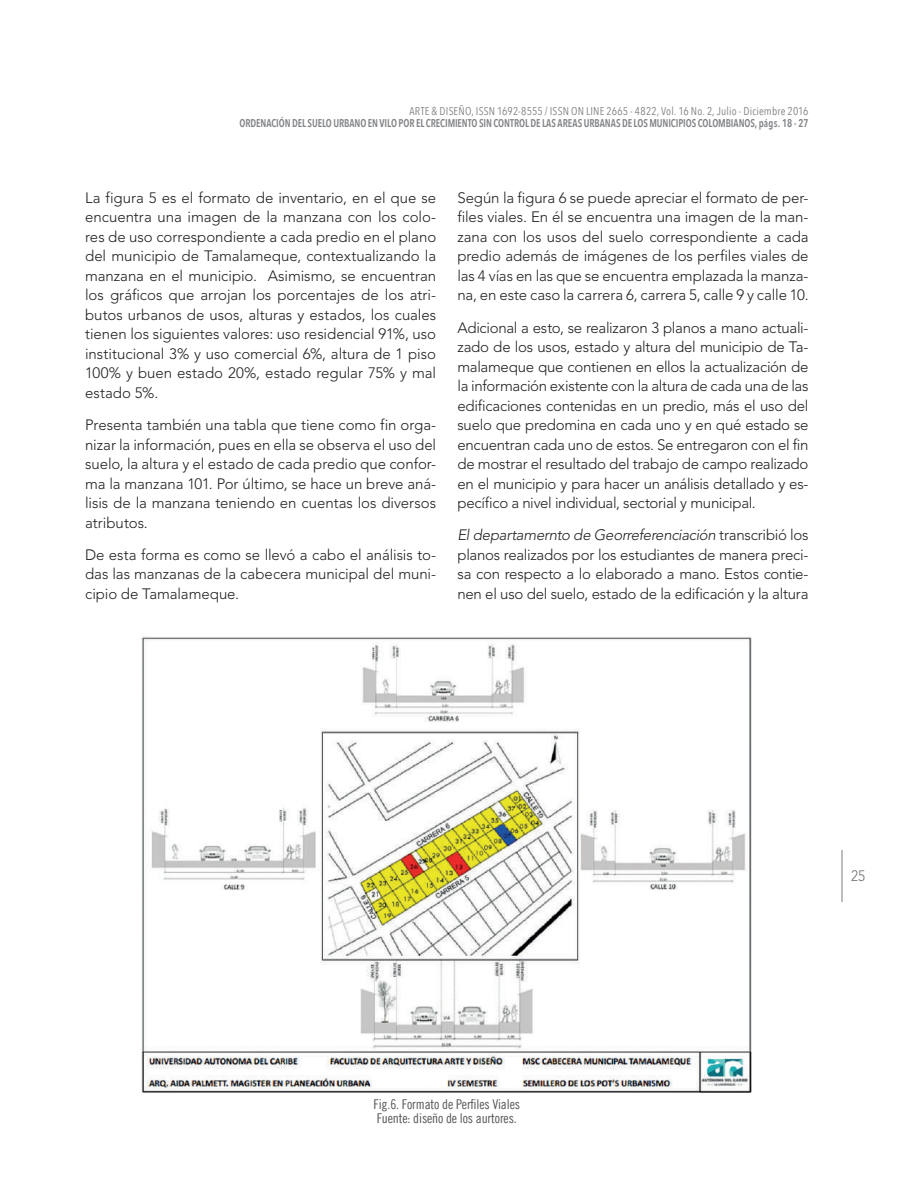
<style>
.page{position:relative;width:915px;height:1191px;background:#fff}
.page>*{position:absolute;margin:0;border:0;box-sizing:border-box;transform-origin:0 0}
.t1{font:300 15px/19.5px "Avenir LT Std";letter-spacing:-.01em;color:#231f20;text-align:justify}
.t2{font:300 15px "Avenir LT Std";color:#6c6d70;scale:.9 1}
.t3{font:13.5px/13.5px "Trade Gothic LT Com Cn 18";letter-spacing:-.01em;color:#57585a}
.t4{font:600 11.25px "Avenir Next Condensed";letter-spacing:-.01em;color:#808285;scale:.9 1}
.t5{font:11.25px "Avenir Next Condensed";letter-spacing:.015em;color:#808285}
.s1{font-style:italic}
</style>
<div class="page">
<hr style="left:840px;top:850px;width:2px;height:51px;background:#bcbdc0">
<img style="left:142px;top:636px;width:609px;height:456px">
<p class="t5" style="left:409px;top:102px;width:400px">ARTE &amp; DISEÑO, ISSN 1692-8555 / ISSN ON LINE 2665 - 4822, Vol. 16 No. 2, Julio - Diciembre 2016</p>
<p class="t4" style="left:239px;top:114px;width:633px">ORDENACIÓN DEL SUELO URBANO EN VILO POR EL CRECIMIENTO SIN CONTROL DE LAS AREAS URBANAS DE LOS MUNICIPIOS COLOMBIANOS, págs. 18 - 27</p>
<p class="t1" style="left:85px;top:188px;width:352px">La figura 5 es el formato de inventario, en el que se encuentra una imagen de la manzana con los colo&shy;res de uso correspondiente a cada predio en el plano del municipio de Tamalameque, contextualizando la manzana en el municipio. Asimismo, se encuentran los gráficos que arrojan los porcentajes de los atri&shy;butos urbanos de usos, alturas y estados, los cuales tienen los siguientes valores: uso residencial 91%, uso institucional 3% y uso comercial 6%, altura de 1 piso 100% y buen estado 20%, estado regular 75% y mal estado 5%.</p>
<p class="t1" style="left:85px;top:415px;width:352px">Presenta también una tabla que tiene como fin orga&shy;nizar la información, pues en ella se observa el uso del suelo, la altura y el estado de cada predio que confor&shy;ma la manzana 101. Por último, se hace un breve aná&shy;lisis de la manzana teniendo en cuentas los diversos atributos.</p>
<p class="t1" style="left:85px;top:545px;width:352px">De esta forma es como se llevó a cabo el análisis to&shy;das las manzanas de la cabecera municipal del muni&shy;cipio de Tamalameque.</p>
<p class="t1" style="left:457px;top:188px;width:352px">Según la figura 6 se puede apreciar el formato de per&shy;files viales. En él se encuentra una imagen de la man&shy;zana con los usos del suelo correspondiente a cada predio además de imágenes de los perfiles viales de las 4 vías en las que se encuentra emplazada la manza&shy;na, en este caso la carrera 6, carrera 5, calle 9 y calle 10.</p>
<p class="t1" style="left:457px;top:318px;width:352px">Adicional a esto, se realizaron 3 planos a mano actuali&shy;zado de los usos, estado y altura del municipio de Ta&shy;malameque que contienen en ellos la actualización de la información existente con la altura de cada una de las edificaciones contenidas en un predio, más el uso del suelo que predomina en cada uno y en qué estado se encuentran cada uno de estos. Se entregaron con el fin de mostrar el resultado del trabajo de campo realizado en el municipio y para hacer un análisis detallado y es&shy;pecífico a nivel individual, sectorial y municipal.</p>
<p class="t1" style="left:457px;top:525px;width:352px"><span class="s1">El departamernto de Georreferenciación</span> transcribió los planos realizados por los estudiantes de manera preci&shy;sa con respecto a lo elaborado a mano. Estos contie&shy;nen el uso del suelo, estado de la edificación y la altura</p>
<p class="t3" style="left:373px;top:1097px;width:148px">Fig.6. Formato de Perfiles Viales<br>Fuente: diseño de los aurtores.</p>
<p class="t2" style="left:850px;top:867px;width:17px">25</p>
</div>
